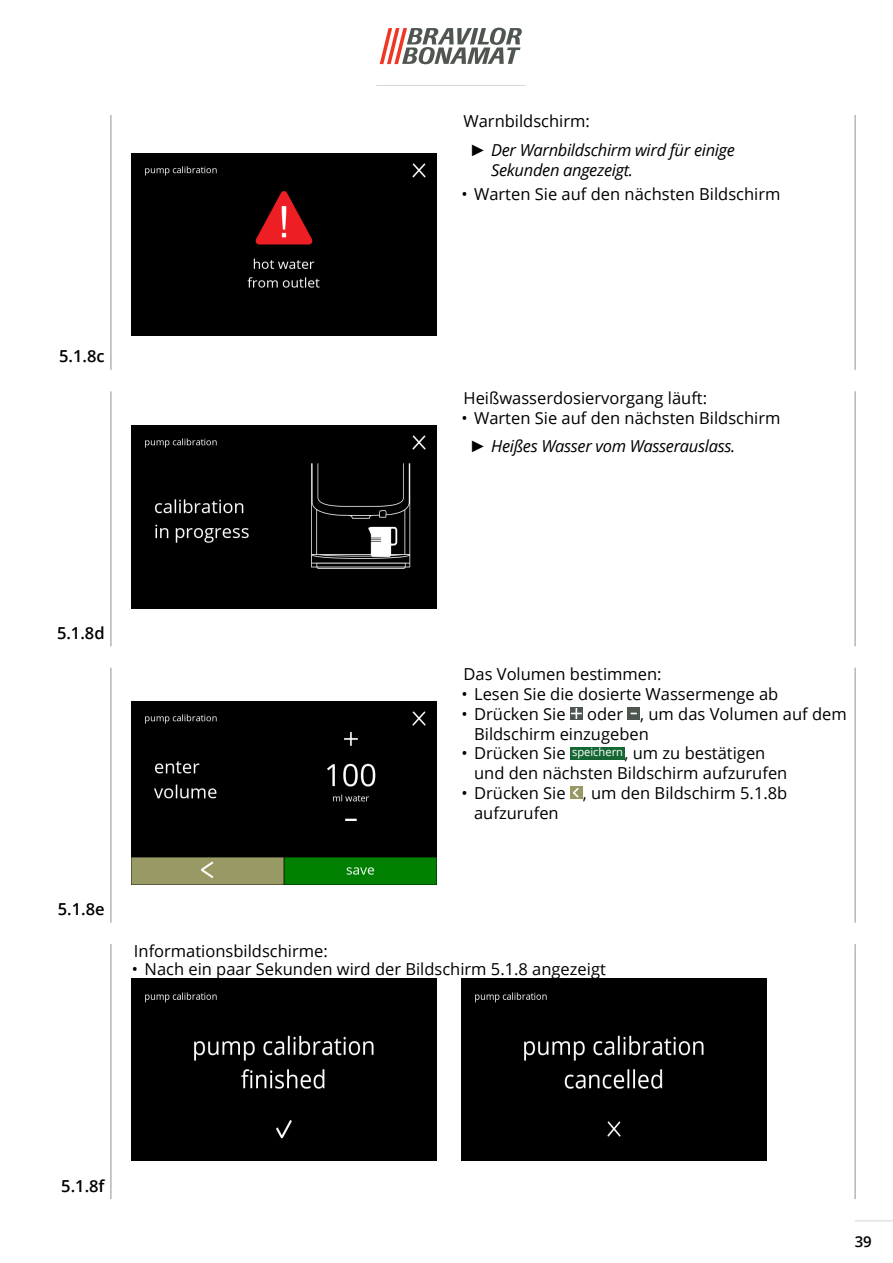
<style>
.page{position:relative;width:893px;height:1263px;background:#fff}
.page>*{position:absolute;margin:0;border:0;box-sizing:border-box;transform-origin:0 0}
.Body_text{font:16.5px/19.8px "Open Sans";color:#000}
.t1{font:italic 16.5px/19.8px "Open Sans";letter-spacing:-.02em;color:#000}
.t2{font:600 16.5px "Open Sans";color:#000}
.t3{font:600 15px "Open Sans";color:#000}
.t4{font:11.25px "Open Sans";color:#fff}
.s1{font-family:"Arial"}
</style>
<div class="page">
<svg style="left:380px;top:28px;width:142px;height:36px"></svg>
<hr style="left:855px;top:1220px;width:38px;height:1px;background:#d4d8d5">
<hr style="left:376px;top:85px;width:149px;height:1px;background:#d4d8d5">
<hr style="left:855px;top:944px;width:1px;height:255px;background:#8e9590">
<hr style="left:111px;top:944px;width:1px;height:255px;background:#8e9590">
<hr style="left:855px;top:668px;width:1px;height:254px;background:#8e9590">
<hr style="left:111px;top:668px;width:1px;height:254px;background:#8e9590">
<hr style="left:855px;top:392px;width:1px;height:254px;background:#8e9590">
<hr style="left:111px;top:392px;width:1px;height:254px;background:#8e9590">
<hr style="left:111px;top:115px;width:1px;height:255px;background:#8e9590">
<hr style="left:855px;top:115px;width:1px;height:255px;background:#8e9590">
<svg style="left:570px;top:707px;width:13px;height:13px"></svg>
<svg style="left:572px;top:709px;width:9px;height:9px"></svg>
<svg style="left:627px;top:707px;width:13px;height:13px"></svg>
<div style="left:570px;top:747px;width:54px;height:12px;background:#166734"></div>
<div style="left:570px;top:786px;width:13px;height:13px;background:#999965"></div>
<svg style="left:573px;top:788px;width:6px;height:10px"></svg>
<div style="left:132px;top:153px;width:305px;height:183px;background:#000"></div>
<img style="left:132px;top:425px;width:305px;height:183px">
<img style="left:132px;top:702px;width:305px;height:182px">
<div style="left:132px;top:978px;width:305px;height:183px;background:#000"></div>
<div style="left:461px;top:978px;width:305px;height:183px;background:#000"></div>
<p class="t2" style="left:59px;top:345px;width:47px">5.1.8c</p>
<p class="Body_text" style="left:463px;top:111px;width:128px">Warnbildschirm:</p>
<p class="t1" style="left:491px;top:139px;width:245px;text-indent:-21px"><span class="s1">►</span> Der Warnbildschirm wird für einige<br>Sekunden angezeigt.</p>
<p class="Body_text" style="left:461px;top:183px;width:321px">• Warten Sie auf den nächsten Bildschirm</p>
<p class="Body_text" style="left:463px;top:387px;width:245px">Heißwasserdosiervorgang läuft:</p>
<p class="Body_text" style="left:461px;top:407px;width:321px">• Warten Sie auf den nächsten Bildschirm</p>
<p class="t1" style="left:470px;top:436px;width:267px"><span class="s1">►</span> Heißes Wasser vom Wasserauslass.</p>
<p class="t2" style="left:57px;top:621px;width:49px">5.1.8d</p>
<p class="Body_text" style="left:463px;top:664px;width:200px">Das Volumen bestimmen:</p>
<p class="Body_text" style="left:461px;top:684px;width:319px">• Lesen Sie die dosierte Wassermenge ab</p>
<p class="Body_text" style="left:461px;top:703px;width:106px">• Drücken Sie</p>
<p class="Body_text" style="left:474px;top:703px;width:374px;text-indent:113px">oder , um das Volumen auf dem<br>Bildschirm einzugeben</p>
<p class="Body_text" style="left:461px;top:743px;width:106px">• Drücken Sie</p>
<p class="t4" style="left:572px;top:745px;width:53px">speichern</p>
<p class="Body_text" style="left:474px;top:743px;width:315px;text-indent:150px">, um zu bestätigen und den nächsten Bildschirm aufzurufen</p>
<p class="Body_text" style="left:474px;top:783px;width:315px;text-indent:-13px">• Drücken Sie , um den Bildschirm 5.1.8b aufzurufen</p>
<p class="t2" style="left:58px;top:898px;width:48px">5.1.8e</p>
<p class="Body_text" style="left:134px;top:940px;width:195px">Informationsbildschirme:</p>
<p class="Body_text" style="left:132px;top:958px;width:476px">• Nach ein paar Sekunden wird der Bildschirm 5.1.8 angezeigt</p>
<p class="t2" style="left:61px;top:1174px;width:45px">5.1.8f</p>
<p class="t3" style="left:855px;top:1232px;width:19px">39</p>
</div>
